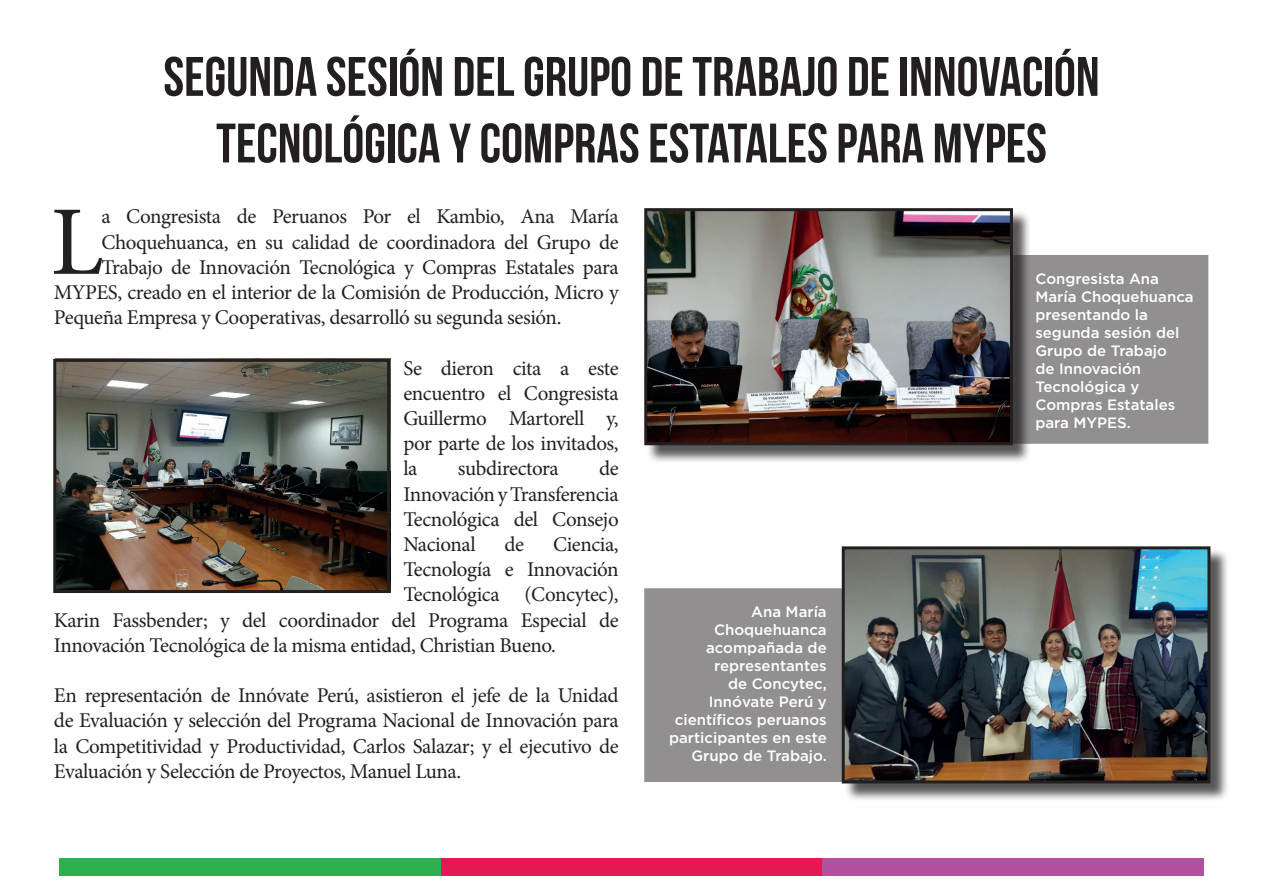
<style>
.page{position:relative;width:1263px;height:893px;background:#fff}
.page>*{position:absolute;margin:0;border:0;box-sizing:border-box;transform-origin:0 0}
.t1{font:98.55px "Minion Pro";color:#231f20}
.t2{font:55.5px/66.6px "Bebas Neue";color:#231f20;text-align:center}
.t3{font:21px/25.2px "Minion Pro";letter-spacing:-.02em;color:#231f20;text-align:justify}
.t4{font:500 15px/18px "Gotham";color:#fff}
</style>
<div class="page">
<img style="left:57px;top:363px;width:329px;height:226px">
<div style="left:646px;top:210px;width:385px;height:254px;background:#231f20;opacity:.75"></div>
<img style="left:648px;top:212px;width:361px;height:229px">
<div style="left:644px;top:208px;width:369px;height:237px;border:3px solid #231f20"></div>
<div style="left:844px;top:549px;width:385px;height:253px;background:#231f20;opacity:.75"></div>
<img style="left:846px;top:550px;width:360px;height:229px">
<div style="left:842px;top:546px;width:368px;height:237px;border:3px solid #231f20"></div>
<div style="left:53px;top:359px;width:337px;height:234px;border:3px solid #231f20"></div>
<svg style="left:1014px;top:258px;width:191px;height:183px;fill:#918f8f"></svg>
<div style="left:1011px;top:255px;width:197px;height:189px;border:2px solid #231f20"></div>
<div style="left:645px;top:589px;width:197px;height:192px;background:#918f8f"></div>
<div style="left:59px;top:858px;width:382px;height:17px;background:#2db050"></div>
<div style="left:441px;top:858px;width:381px;height:17px;background:#e41855"></div>
<div style="left:822px;top:858px;width:382px;height:17px;background:#b2519f"></div>
<h2 class="t2" style="left:163px;top:43px;width:938px">SEGUNDA SESIÓN DEL GRUPO DE TRABAJO DE INNOVACIÓN<br>TECNOLÓGICA Y COMPRAS ESTATALES PARA MYPES</h2>
<h1 class="t1" style="left:50px;top:176px;width:55px">L</h1>
<p class="t3" style="left:101px;top:204px;width:519px">a Congresista de Peruanos Por el Kambio, Ana María</p>
<p class="t3" style="left:101px;top:229px;width:519px">Choquehuanca, en su calidad de coordinadora del Grupo de</p>
<p class="t3" style="left:101px;top:255px;width:519px">Trabajo de Innovación Tecnológica y Compras Estatales para</p>
<p class="t3" style="left:54px;top:280px;width:566px">MYPES, creado en el interior de la Comisión de Producción, Micro y</p>
<p class="t3" style="left:54px;top:305px;width:509px">Pequeña Empresa y Cooperativas, desarrolló su segunda sesión.</p>
<p class="t3" style="left:403px;top:355px;width:217px">Se dieron cita a este encuentro el Congresista Guillermo Martorell y, por parte de los invitados, la</p>
<p class="t3" style="left:403px;top:456px;width:217px;text-indent:196px">de Innovación y Transferencia Tecnológica del Consejo Nacional</p>
<p class="t3" style="left:458px;top:456px;width:102px">subdirectora</p>
<p class="t3" style="left:505px;top:532px;width:21px">de</p>
<p class="t3" style="left:553px;top:532px;width:67px">Ciencia,</p>
<p class="t3" style="left:403px;top:557px;width:217px">Tecnología e Innovación</p>
<p class="t3" style="left:403px;top:582px;width:217px">Tecnológica (Concytec),</p>
<p class="t3" style="left:54px;top:607px;width:566px">Karin Fassbender; y del coordinador del Programa Especial de</p>
<p class="t3" style="left:54px;top:633px;width:503px">Innovación Tecnológica de la misma entidad, Christian Bueno.</p>
<p class="t3" style="left:54px;top:683px;width:566px">En representación de Innóvate Perú, asistieron el jefe de la Unidad de Evaluación y selección del Programa Nacional de Innovación para la Competitividad y Productividad, Carlos Salazar; y el ejecutivo de Evaluación y Selección de Proyectos, Manuel Luna.</p>
<p class="t4" style="left:669px;top:602px;width:159px;text-align:right">Ana María<br>Choquehuanca acompañada de representantes<br>de Concytec,<br>Innóvate Perú y científicos peruanos participantes en este<br>Grupo de Trabajo.</p>
<p class="t4" style="left:1035px;top:269px;width:160px">Congresista Ana<br>María Choquehuanca presentando la segunda sesión del<br>Grupo de Trabajo<br>de Innovación<br>Tecnológica y<br>Compras Estatales para MYPES.</p>
</div>
